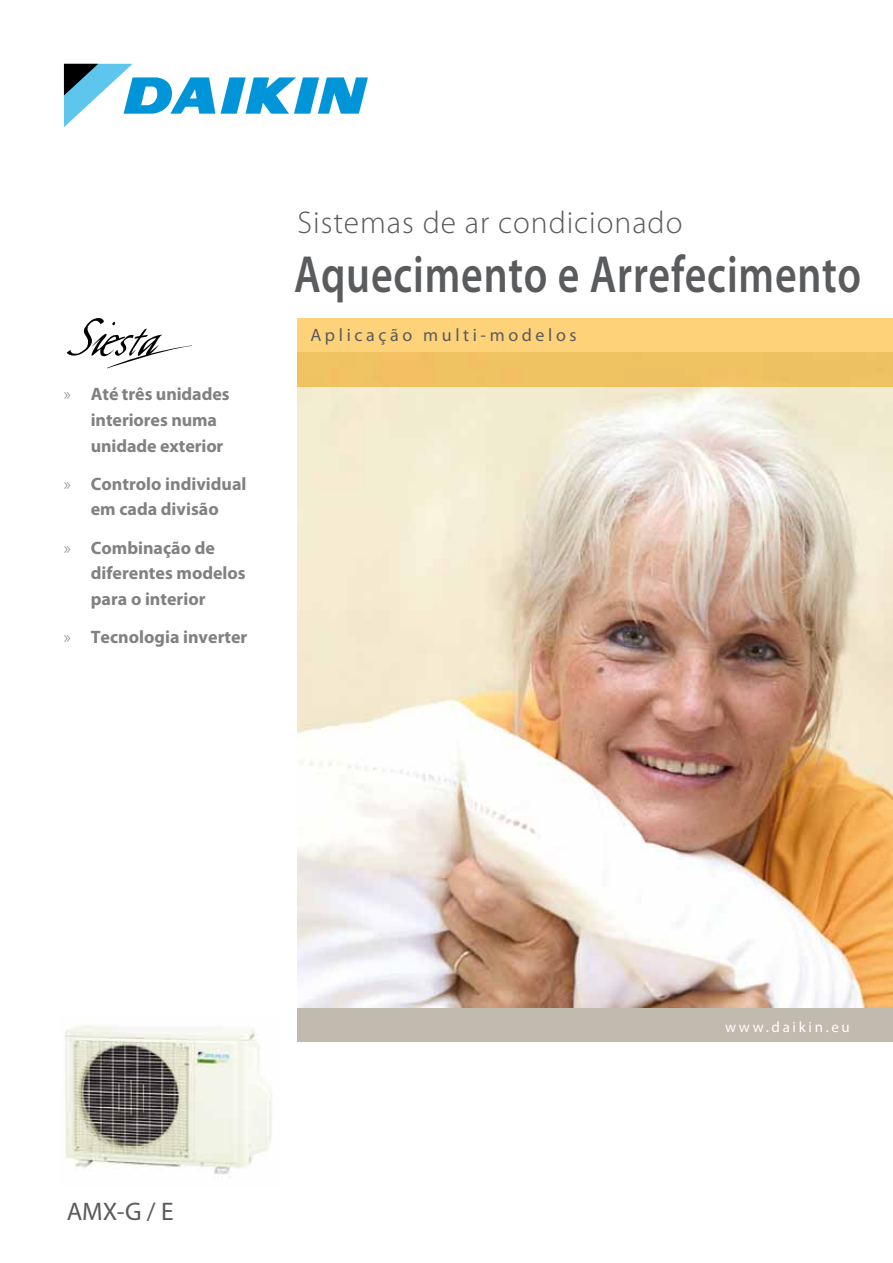
<style>
.page{position:relative;width:893px;height:1263px;background:#fff}
.page>*{position:absolute;margin:0;border:0;box-sizing:border-box;transform-origin:0 0}
.t1{font:600 52.5px "Myriad Pro";letter-spacing:.02em;color:#5a5b5d;scale:.8 1}
.t2{font:300 31.5px "Myriad Pro";letter-spacing:.03em;color:#5a5b5d}
.t3{font:25.5px "Myriad Pro";color:#5a5b5d}
.t4{font:700 18px/25.5px "Myriad Pro";color:#808182}
.t5{font:18px "Myriad Pro";letter-spacing:.2em;color:#5a5b5d}
.t6{font:15px "Myriad Pro";letter-spacing:.175em;color:#fff}
.s1{font-weight:300}
</style>
<div class="page">
<div style="left:298px;top:1008px;width:595px;height:34px;background:#c0baaf"></div>
<img style="left:298px;top:387px;width:595px;height:621px">
<div style="left:298px;top:319px;width:595px;height:68px;background:linear-gradient(to right,#f7ca6d,#f5c96d)"></div>
<svg style="left:221px;top:77px;width:147px;height:37px"></svg>
<svg style="left:64px;top:64px;width:151px;height:63px"></svg>
<img style="left:65px;top:1025px;width:207px;height:152px">
<svg style="left:67px;top:318px;width:125px;height:50px"></svg>
<p class="t4" style="left:91px;top:381px;width:140px;text-indent:-27px"><span class="s1">»</span> Até três unidades interiores numa unidade exterior</p>
<p class="t4" style="left:64px;top:470px;width:184px;text-align:center"><span class="s1">»</span> Controlo individual em cada divisão</p>
<p class="t4" style="left:91px;top:534px;width:156px;text-indent:-27px"><span class="s1">»</span> Combinação de diferentes modelos para o interior</p>
<p class="t4" style="left:64px;top:623px;width:185px"><span class="s1">»</span> Tecnologia inverter</p>
<h2 class="t2" style="left:298px;top:205px;width:386px">Sistemas de ar condicionado</h2>
<h1 class="t1" style="left:294px;top:241px;width:710px">Aquecimento e Arrefecimento</h1>
<p class="t5" style="left:310px;top:324px;width:268px">Aplicação multi-modelos</p>
<h3 class="t3" style="left:67px;top:1195px;width:108px">AMX-G / E</h3>
<p class="t6" style="left:725px;top:1017px;width:126px">www.daikin.eu</p>
</div>
